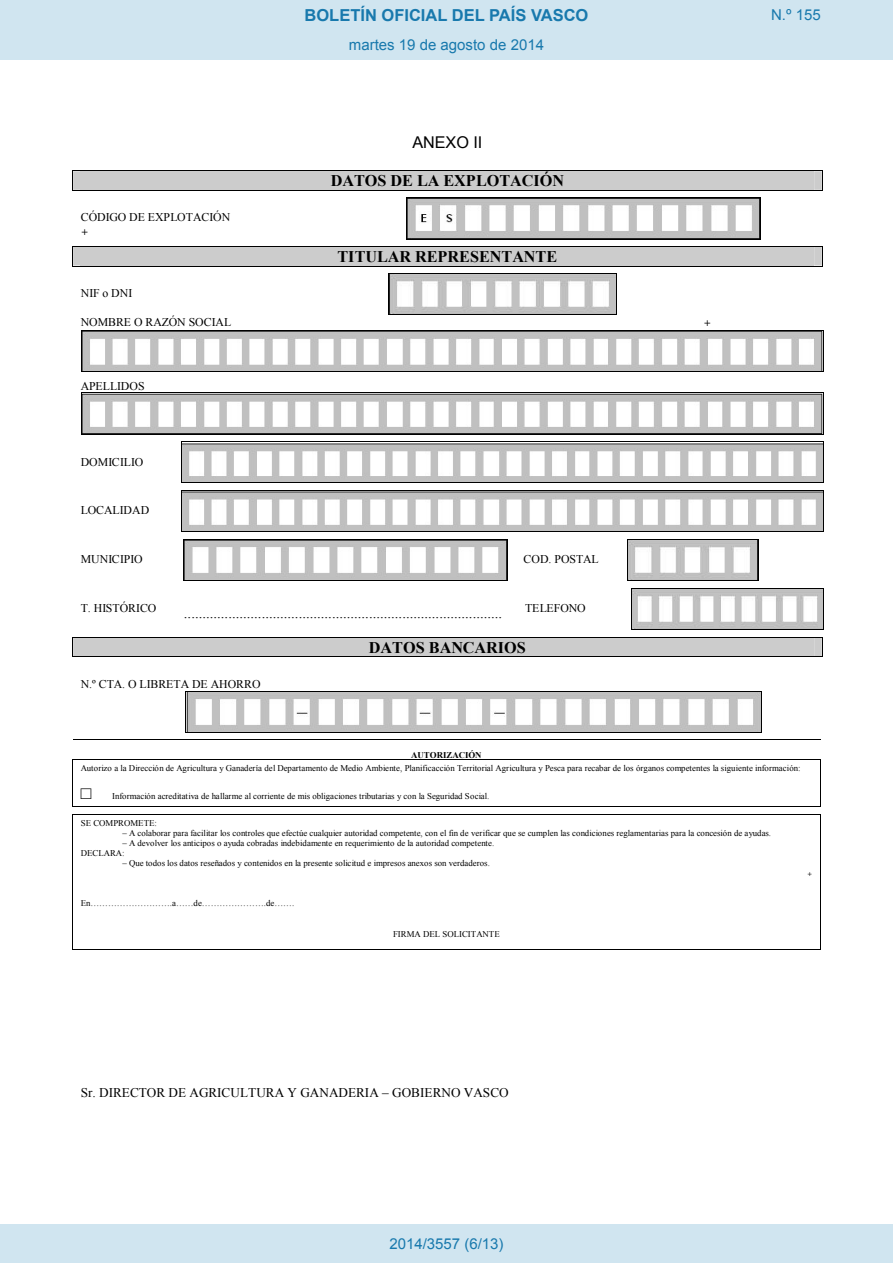
<style>
.page{position:relative;width:893px;height:1263px;background:#fff}
.page>*{position:absolute;margin:0;border:0;box-sizing:border-box;transform-origin:0 0}
.t1{font:700 16.5px "Arial";color:#1879ad}
.t2{font:700 16.2px "Times New Roman";letter-spacing:-.005em;color:#000}
.t3{font:16.2px "Arial";letter-spacing:-.005em;color:#000}
.Paginacion_Centro{font:15px "Arial";color:#1879ad}
.t4{font:14.7px "Times New Roman";color:#000}
.t5{font:13.2px "Times New Roman";color:#000}
.t6{font:13.2px "Courier Std";color:#000}
.t7{font:11.85px "Times New Roman";letter-spacing:-.005em;color:#000}
.t8{font:8.85px/13.6px "Times New Roman";color:#000}
.t9{font:8.85px "Courier Std";color:#000}
.s1{font-weight:700}
.s2{font-family:"Courier New";font-size:17.7px}
</style>
<div class="page">
<div style="left:72px;top:171px;width:751px;height:20px;background:#ccc"></div>
<img style="left:407px;top:198px;width:353px;height:41px">
<hr style="left:407px;top:197px;width:353px;height:1px;background:#000">
<hr style="left:406px;top:198px;width:1px;height:41px;background:#000">
<hr style="left:760px;top:198px;width:1px;height:41px;background:#000">
<hr style="left:407px;top:239px;width:353px;height:1px;background:#000">
<svg style="left:72px;top:246px;width:751px;height:21px;background:#b8b8b8"></svg>
<img style="left:389px;top:274px;width:227px;height:40px">
<hr style="left:389px;top:273px;width:227px;height:1px;background:#000">
<hr style="left:388px;top:274px;width:1px;height:40px;background:#000">
<hr style="left:616px;top:274px;width:1px;height:40px;background:#000">
<hr style="left:389px;top:314px;width:227px;height:1px;background:#000">
<img style="left:82px;top:331px;width:741px;height:40px">
<hr style="left:81px;top:330px;width:742px;height:1px;background:#000">
<hr style="left:81px;top:331px;width:1px;height:40px;background:#000">
<hr style="left:823px;top:331px;width:1px;height:40px;background:#000">
<hr style="left:81px;top:371px;width:742px;height:1px;background:#000">
<img style="left:82px;top:393px;width:741px;height:41px">
<hr style="left:81px;top:392px;width:742px;height:1px;background:#000">
<hr style="left:81px;top:393px;width:1px;height:41px;background:#000">
<hr style="left:823px;top:393px;width:1px;height:41px;background:#000">
<hr style="left:81px;top:434px;width:742px;height:1px;background:#000">
<img style="left:182px;top:443px;width:641px;height:40px">
<hr style="left:182px;top:441px;width:641px;height:1px;background:#000">
<hr style="left:181px;top:442px;width:1px;height:41px;background:#000">
<hr style="left:823px;top:442px;width:1px;height:41px;background:#000">
<hr style="left:182px;top:483px;width:641px;height:1px;background:#000">
<img style="left:182px;top:491px;width:641px;height:40px">
<hr style="left:182px;top:490px;width:641px;height:1px;background:#000">
<hr style="left:181px;top:491px;width:1px;height:40px;background:#000">
<hr style="left:823px;top:491px;width:1px;height:40px;background:#000">
<hr style="left:182px;top:531px;width:641px;height:1px;background:#000">
<img style="left:184px;top:540px;width:323px;height:40px">
<hr style="left:184px;top:539px;width:323px;height:1px;background:#000">
<hr style="left:183px;top:540px;width:1px;height:40px;background:#000">
<hr style="left:507px;top:540px;width:1px;height:40px;background:#000">
<hr style="left:184px;top:580px;width:323px;height:1px;background:#000">
<img style="left:628px;top:540px;width:130px;height:40px">
<hr style="left:628px;top:539px;width:130px;height:1px;background:#000">
<hr style="left:627px;top:540px;width:1px;height:40px;background:#000">
<hr style="left:758px;top:540px;width:1px;height:40px;background:#000">
<hr style="left:628px;top:580px;width:130px;height:1px;background:#000">
<img style="left:632px;top:589px;width:191px;height:40px">
<hr style="left:632px;top:588px;width:191px;height:1px;background:#000">
<hr style="left:631px;top:589px;width:1px;height:40px;background:#000">
<hr style="left:823px;top:589px;width:1px;height:40px;background:#000">
<hr style="left:632px;top:629px;width:191px;height:1px;background:#000">
<svg style="left:72px;top:637px;width:751px;height:20px;background:#b7b7b7"></svg>
<img style="left:186px;top:692px;width:576px;height:40px">
<hr style="left:186px;top:691px;width:576px;height:1px;background:#000">
<hr style="left:185px;top:691px;width:1px;height:41px;background:#000">
<hr style="left:762px;top:691px;width:1px;height:41px;background:#000">
<hr style="left:186px;top:732px;width:576px;height:1px;background:#000">
<hr style="left:73px;top:740px;width:747px;height:1px;background:#000">
<hr style="left:74px;top:759px;width:746px;height:1px;background:#000">
<hr style="left:72px;top:760px;width:1px;height:46px;background:#000">
<hr style="left:73px;top:806px;width:747px;height:1px;background:#000">
<hr style="left:820px;top:760px;width:1px;height:46px;background:#000">
<hr style="left:73px;top:814px;width:747px;height:1px;background:#000">
<hr style="left:72px;top:815px;width:1px;height:134px;background:#000">
<hr style="left:73px;top:949px;width:747px;height:1px;background:#000">
<hr style="left:820px;top:815px;width:1px;height:134px;background:#000">
<div style="left:0;top:0;width:893px;height:60px;background:#d0e5f0"></div>
<div style="left:0;top:1225px;width:893px;height:38px;background:#d0e5f0"></div>
<h1 class="t1" style="left:305px;top:4px;width:285px">BOLETÍN OFICIAL DEL PAÍS VASCO</h1>
<h3 class="Paginacion_Centro" style="left:771px;top:5px;width:51px">N.º 155</h3>
<h3 class="Paginacion_Centro" style="left:349px;top:35px;width:197px">martes 19 de agosto de 2014</h3>
<p class="t7" style="left:81px;top:209px;width:151px">CÓDIGO DE EXPLOTACIÓN</p>
<p class="t6" style="left:81px;top:224px;width:9px">+</p>
<p class="t3" style="left:412px;top:132px;width:72px">ANEXO II</p>
<p class="t2" style="left:331px;top:170px;width:235px">DATOS DE LA EXPLOTACIÓN</p>
<p class="t2" style="left:338px;top:245px;width:221px">TITULAR REPRESENTANTE</p>
<p class="t7" style="left:81px;top:285px;width:53px">NIF o DNI</p>
<p class="t7" style="left:81px;top:314px;width:152px">NOMBRE O RAZÓN SOCIAL</p>
<p class="t6" style="left:704px;top:315px;width:9px">+</p>
<p class="t7" style="left:81px;top:378px;width:65px">APELLIDOS</p>
<p class="t7" style="left:81px;top:454px;width:64px">DOMICILIO</p>
<p class="t7" style="left:81px;top:502px;width:70px">LOCALIDAD</p>
<p class="t7" style="left:81px;top:551px;width:63px">MUNICIPIO</p>
<p class="t7" style="left:524px;top:551px;width:77px">COD. POSTAL</p>
<p class="t7" style="left:81px;top:600px;width:77px">T. HISTÓRICO</p>
<p class="t4" style="left:184px;top:603px;width:320px">......................................................................................</p>
<p class="t7" style="left:525px;top:600px;width:62px">TELEFONO</p>
<p class="t7" style="left:81px;top:676px;width:181px">N.º CTA. O LIBRETA DE AHORRO</p>
<p class="t2" style="left:369px;top:636px;width:158px">DATOS BANCARIOS</p>
<p class="t8" style="left:81px;top:748px;width:721px;text-indent:331px"><span class="s1">AUTORIZACIÓN<br></span>Autorizo a la Dirección de Agricultura y Ganadería del Departamento de Medio Ambiente, Planificacción Territorial Agricultura y Pesca para recabar de los órganos competentes la siguiente información:</p>
<p class="t8" style="left:81px;top:789px;width:410px"><span class="s2">□</span> Información acreditativa de hallarme al corriente de mis obligaciones tributarias y con la Seguridad Social.</p>
<p class="t8" style="left:81px;top:816px;width:78px">SE COMPROMETE:</p>
<p class="t8" style="left:122px;top:826px;width:650px">– A colaborar para facilitar los controles que efectúe cualquier autoridad competente, con el fin de verificar que se cumplen las condiciones reglamentarias para la concesión de ayudas.</p>
<p class="t8" style="left:81px;top:838px;width:415px;line-height:10.1px;text-indent:42px">– A devolver los anticipos o ayuda cobradas indebidamente en requerimiento de la autoridad competente.<br>DECLARA:</p>
<p class="t8" style="left:122px;top:856px;width:369px">– Que todos los datos reseñados y contenidos en la presente solicitud e impresos anexos son verdaderos.</p>
<p class="t9" style="left:807px;top:868px;width:7px">+</p>
<p class="t8" style="left:81px;top:896px;width:215px">En……………………….a……de………………….de…….</p>
<p class="t8" style="left:393px;top:927px;width:108px">FIRMA DEL SOLICITANTE</p>
<p class="t5" style="left:81px;top:1084px;width:429px">Sr. DIRECTOR DE AGRICULTURA Y GANADERIA – GOBIERNO VASCO</p>
<p class="Paginacion_Centro" style="left:389px;top:1234px;width:116px">2014/3557 (6/13)</p>
</div>
